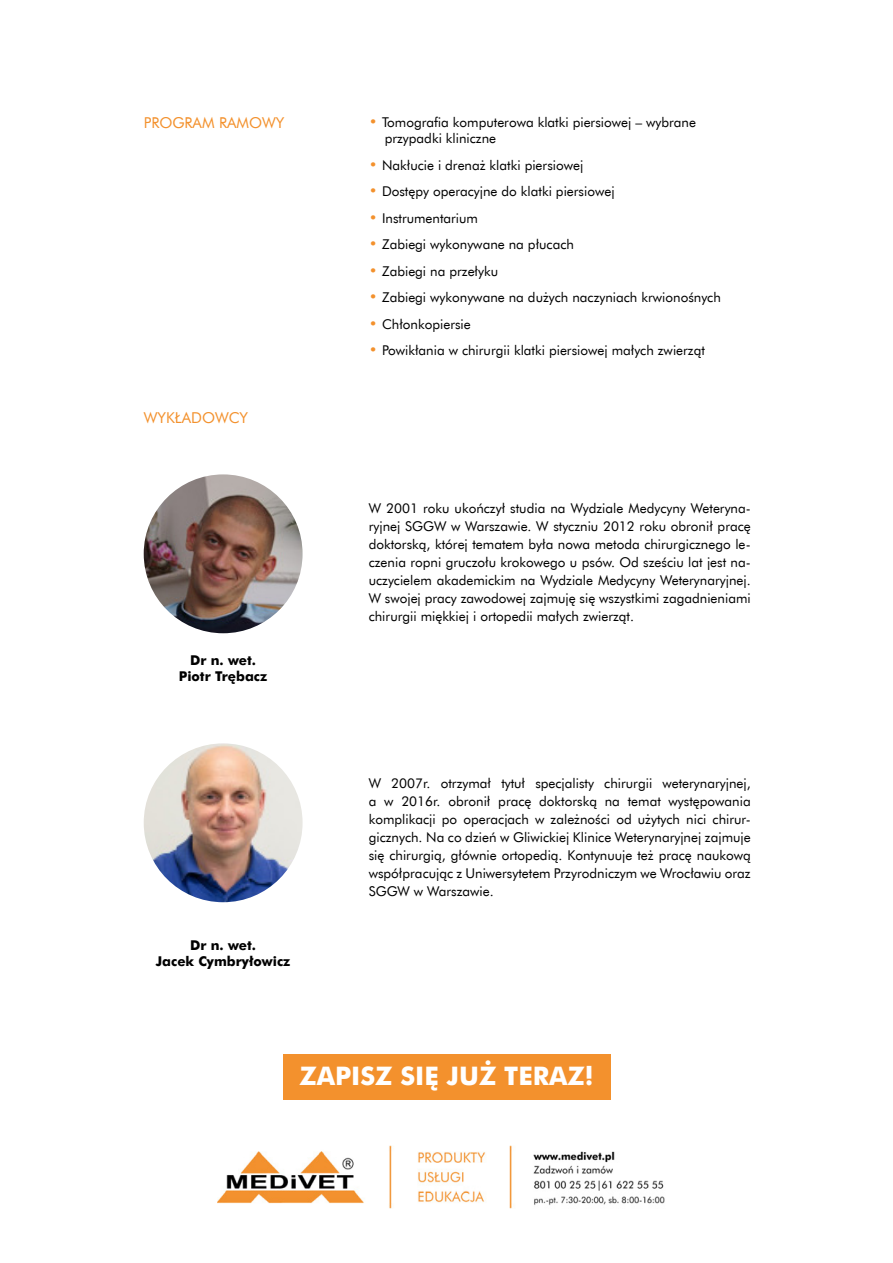
<style>
.page{position:relative;width:893px;height:1263px;background:#fff}
.page>*{position:absolute;margin:0;border:0;box-sizing:border-box;transform-origin:0 0}
.t1{font:700 25.5px "Futura EU";color:#fff}
.t2{font:15px "Futura EU";color:#f3912d}
.t3{font:13.5px/18px "Futura EU";color:#000;text-align:justify}
.t4{font:700 13.5px/16.2px "Futura EU";color:#000;text-align:center}
.s1{font-size:15px;color:#f3912d}
</style>
<div class="page">
<img style="left:144px;top:474px;width:159px;height:159px;border-radius:79px">
<img style="left:144px;top:743px;width:159px;height:159px;border-radius:79px">
<img style="left:217px;top:1145px;width:448px;height:64px">
<div style="left:283px;top:1054px;width:328px;height:46px;background:#f3912d"></div>
<p class="t2" style="left:144px;top:113px;width:142px">PROGRAM RAMOWY</p>
<p class="t2" style="left:144px;top:409px;width:106px">WYKŁADOWCY</p>
<p class="t4" style="left:179px;top:653px;width:90px">Dr n. wet.<br>Piotr Trębacz</p>
<p class="t3" style="left:385px;top:114px;width:313px;line-height:16.2px;text-indent:-16px"><span class="s1">•</span> Tomografia komputerowa klatki piersiowej – wybrane przypadki kliniczne</p>
<p class="t3" style="left:369px;top:156px;width:216px"><span class="s1">•</span> Nakłucie i drenaż klatki piersiowej</p>
<p class="t3" style="left:369px;top:183px;width:247px"><span class="s1">•</span> Dostępy operacyjne do klatki piersiowej</p>
<p class="t3" style="left:369px;top:209px;width:111px"><span class="s1">•</span> Instrumentarium</p>
<p class="t3" style="left:369px;top:236px;width:207px"><span class="s1">•</span> Zabiegi wykonywane na płucach</p>
<p class="t3" style="left:369px;top:262px;width:131px"><span class="s1">•</span> Zabiegi na przełyku</p>
<p class="t3" style="left:369px;top:289px;width:354px"><span class="s1">•</span> Zabiegi wykonywane na dużych naczyniach krwionośnych</p>
<p class="t3" style="left:369px;top:315px;width:104px"><span class="s1">•</span> Chłonkopiersie</p>
<p class="t3" style="left:369px;top:342px;width:338px"><span class="s1">•</span> Powikłania w chirurgii klatki piersiowej małych zwierząt</p>
<p class="t3" style="left:369px;top:500px;width:383px">W 2001 roku ukończył studia na Wydziale Medycyny Weteryna&shy;ryjnej SGGW w Warszawie. W styczniu 2012 roku obronił pracę doktorską, której tematem była nowa metoda chirurgicznego le&shy;czenia ropni gruczołu krokowego u psów. Od sześciu lat jest na&shy;uczycielem akademickim na Wydziale Medycyny Weterynaryjnej.<br>W swojej pracy zawodowej zajmuję się wszystkimi zagadnieniami chirurgii miękkiej i ortopedii małych zwierząt.</p>
<p class="t4" style="left:156px;top:937px;width:136px">Dr n. wet.<br>Jacek Cymbryłowicz</p>
<p class="t3" style="left:369px;top:775px;width:383px">W 2007r. otrzymał tytuł specjalisty chirurgii weterynaryjnej, a w 2016r. obronił pracę doktorską na temat występowania komplikacji po operacjach w zależności od użytych nici chirur&shy;gicznych. Na co dzień w Gliwickiej Klinice Weterynaryjnej zajmuje się chirurgią, głównie ortopedią. Kontynuuje też pracę naukową współpracując z Uniwersytetem Przyrodniczym we Wrocławiu oraz SGGW w Warszawie.</p>
<h1 class="t1" style="left:299px;top:1060px;width:296px">ZAPISZ SIĘ JUŻ TERAZ!</h1>
</div>
